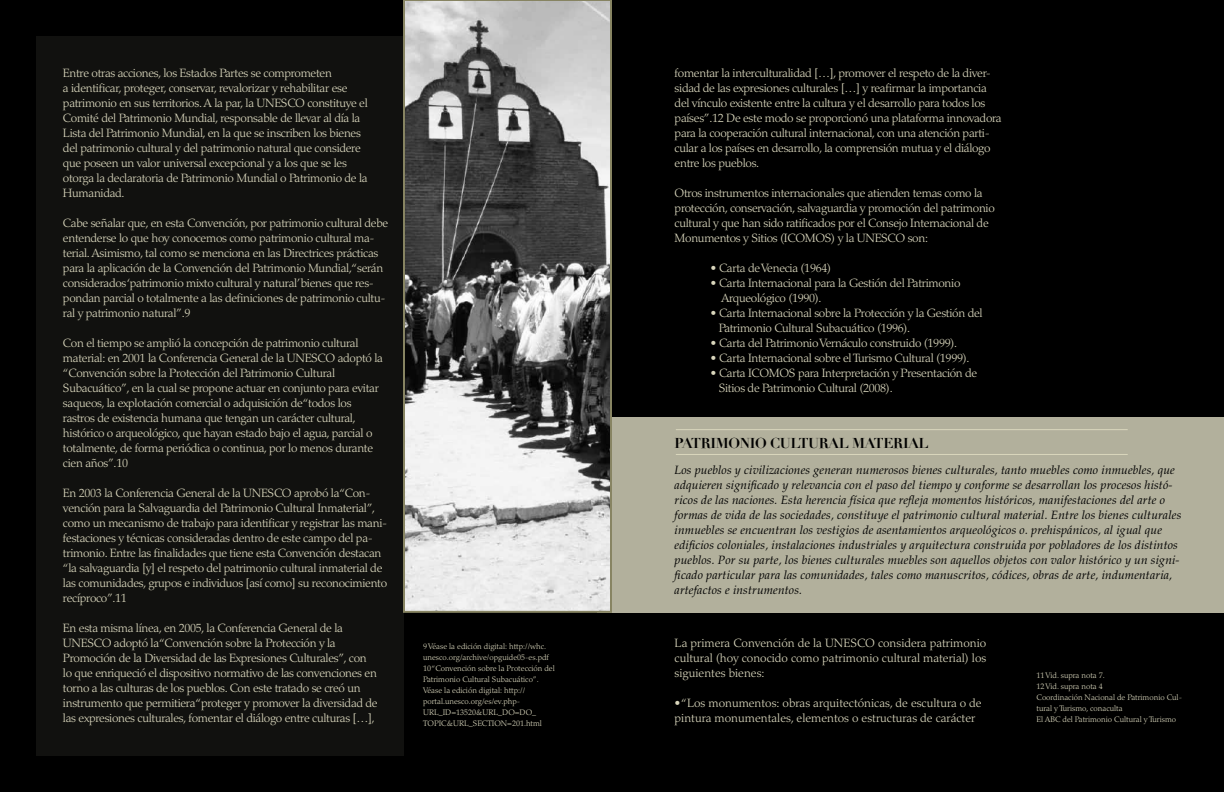
<style>
.page{position:relative;width:1224px;height:792px;background:#000}
.page>*{position:absolute;margin:0;border:0;box-sizing:border-box;transform-origin:0 0}
.t1{font:700 14px "Didot";letter-spacing:-.025em;color:#000}
.t2{font:300 12px/15px "Palatino LT Std";letter-spacing:-.025em;color:#dad7bd}
.t3{font:italic 12px/15px "Palatino LT Std";letter-spacing:.01em;color:#000}
.t4{font:300 12px/15px "Palatino LT Std";color:#dad7bd}
.t5{font:300 8px/11px "Palatino LT Std";color:#dad7bd}
</style>
<div class="page">
<div style="left:597px;top:417px;width:627px;height:196px;background:#b2b09c"></div>
<div style="left:36px;top:36px;width:368px;height:720px;background:#11110f"></div>
<hr style="left:676px;top:429px;width:452px;height:1px;background:#dad7bd">
<hr style="left:676px;top:454px;width:452px;height:1px;background:#dad7bd">
<svg style="left:403px;top:0;width:209px;height:613px;background:#929291"></svg>
<p class="t2" style="left:63px;top:66px;width:306px">Entre otras acciones, los Estados Partes se comprometen<br>a identificar, proteger, conservar, revalorizar y rehabilitar ese patrimonio en sus territorios. A la par, la UNESCO constituye el Comité del Patrimonio Mundial, responsable de llevar al día la Lista del Patrimonio Mundial, en la que se inscriben los bienes del patrimonio cultural y del patrimonio natural que considere que poseen un valor universal excepcional y a los que se les otorga la declaratoria de Patrimonio Mundial o Patrimonio de la Humanidad.</p>
<p class="t2" style="left:63px;top:216px;width:327px">Cabe señalar que, en esta Convención, por patrimonio cultural debe entenderse lo que hoy conocemos como patrimonio cultural ma&shy;terial. Asimismo, tal como se menciona en las Directrices prácticas para la aplicación de la Convención del Patrimonio Mundial, “serán considerados ‘patrimonio mixto cultural y natural’bienes que res&shy;pondan parcial o totalmente a las definiciones de patrimonio cultu&shy;ral y patrimonio natural”.9</p>
<p class="t2" style="left:63px;top:336px;width:322px">Con el tiempo se amplió la concepción de patrimonio cultural material: en 2001 la Conferencia General de la UNESCO adoptó la “Convención sobre la Protección del Patrimonio Cultural Subacuático”, en la cual se propone actuar en conjunto para evitar saqueos, la explotación comercial o adquisición de “todos los rastros de existencia humana que tengan un carácter cultural, histórico o arqueológico, que hayan estado bajo el agua, parcial o totalmente, de forma periódica o continua, por lo menos durante cien años”.10</p>
<p class="t2" style="left:63px;top:486px;width:326px">En 2003 la Conferencia General de la UNESCO aprobó la “Con&shy;vención para la Salvaguardia del Patrimonio Cultural Inmaterial”, como un mecanismo de trabajo para identificar y registrar las mani&shy;festaciones y técnicas consideradas dentro de este campo del pa&shy;trimonio. Entre las finalidades que tiene esta Convención destacan “la salvaguardia [y] el respeto del patrimonio cultural inmaterial de las comunidades, grupos e individuos [así como] su reconocimiento recíproco”.11</p>
<p class="t2" style="left:63px;top:621px;width:316px">En esta misma línea, en 2005, la Conferencia General de la UNESCO adoptó la “Convención sobre la Protección y la Promoción de la Diversidad de las Expresiones Culturales”, con lo que enriqueció el dispositivo normativo de las convenciones en torno a las culturas de los pueblos. Con este tratado se creó un instrumento que permitiera “proteger y promover la diversidad de las expresiones culturales, fomentar el diálogo entre culturas […],</p>
<p class="t5" style="left:423px;top:641px;width:133px">9 Véase la edición digital: http://whc. unesco.org/archive/opguide05-es.pdf 10 “Convención sobre la Protección del Patrimonio Cultural Subacuático”.<br>Véase la edición digital: http:// portal.unesco.org/es/ev.php-URL_ID=13520&amp;URL_DO=DO_ TOPIC&amp;URL_SECTION=201.html</p>
<p class="t2" style="left:675px;top:66px;width:329px">fomentar la interculturalidad […], promover el respeto de la diver&shy;sidad de las expresiones culturales […] y reafirmar la importancia del vínculo existente entre la cultura y el desarrollo para todos los países”.12 De este modo se proporcionó una plataforma innovadora para la cooperación cultural internacional, con una atención parti&shy;cular a los países en desarrollo, la comprensión mutua y el diálogo entre los pueblos.</p>
<p class="t2" style="left:675px;top:186px;width:322px">Otros instrumentos internacionales que atienden temas como la protección, conservación, salvaguardia y promoción del patrimonio cultural y que han sido ratificados por el Consejo Internacional de Monumentos y Sitios (ICOMOS) y la UNESCO son:</p>
<p class="t2" style="left:711px;top:261px;width:122px">• Carta deVenecia (1964)</p>
<p class="t2" style="left:721px;top:276px;width:241px;text-indent:-10px">• Carta Internacional para la Gestión del Patrimonio<br>Arqueológico (1990).</p>
<p class="t2" style="left:719px;top:306px;width:265px;text-indent:-8px">• Carta Internacional sobre la Protección y la Gestión del<br>Patrimonio Cultural Subacuático (1996).</p>
<p class="t2" style="left:711px;top:336px;width:248px">• Carta del PatrimonioVernáculo construido (1999).</p>
<p class="t2" style="left:711px;top:351px;width:260px">• Carta Internacional sobre elTurismo Cultural (1999).</p>
<p class="t2" style="left:719px;top:366px;width:260px;text-indent:-8px">• Carta ICOMOS para Interpretación y Presentación de<br>Sitios de Patrimonio Cultural (2008).</p>
<p class="t1" style="left:675px;top:434px;width:256px">PATRIMONIO CULTURAL MATERIAL</p>
<p class="t3" style="left:675px;top:463px;width:508px">Los pueblos y civilizaciones generan numerosos bienes culturales, tanto muebles como inmuebles, que adquieren significado y relevancia con el paso del tiempo y conforme se desarrollan los procesos histó&shy;ricos de las naciones. Esta herencia física que refleja momentos históricos, manifestaciones del arte o formas de vida de las sociedades, constituye el patrimonio cultural material. Entre los bienes culturales inmuebles se encuentran los vestigios de asentamientos arqueológicos o. prehispánicos, al igual que edificios coloniales, instalaciones industriales y arquitectura construida por pobladores de los distintos pueblos. Por su parte, los bienes culturales muebles son aquellos objetos con valor histórico y un signi&shy;ficado particular para las comunidades, tales como manuscritos, códices, obras de arte, indumentaria, artefactos e instrumentos.</p>
<p class="t2" style="left:675px;top:636px;width:313px;text-align:justify">La primera Convención de la UNESCO considera patrimonio cultural (hoy conocido como patrimonio cultural material) los siguientes bienes:</p>
<p class="t4" style="left:675px;top:696px;width:309px">•“Los monumentos: obras arquitectónicas, de escultura o de pintura monumentales, elementos o estructuras de carácter</p>
<p class="t5" style="left:1037px;top:670px;width:147px">11 Vid. supra nota 7.<br>12 Vid. supra nota 4<br>Coordinación Nacional de Patrimonio Cul&shy;tural y Turismo, conaculta<br>El ABC del Patrimonio Cultural y Turismo</p>
</div>
